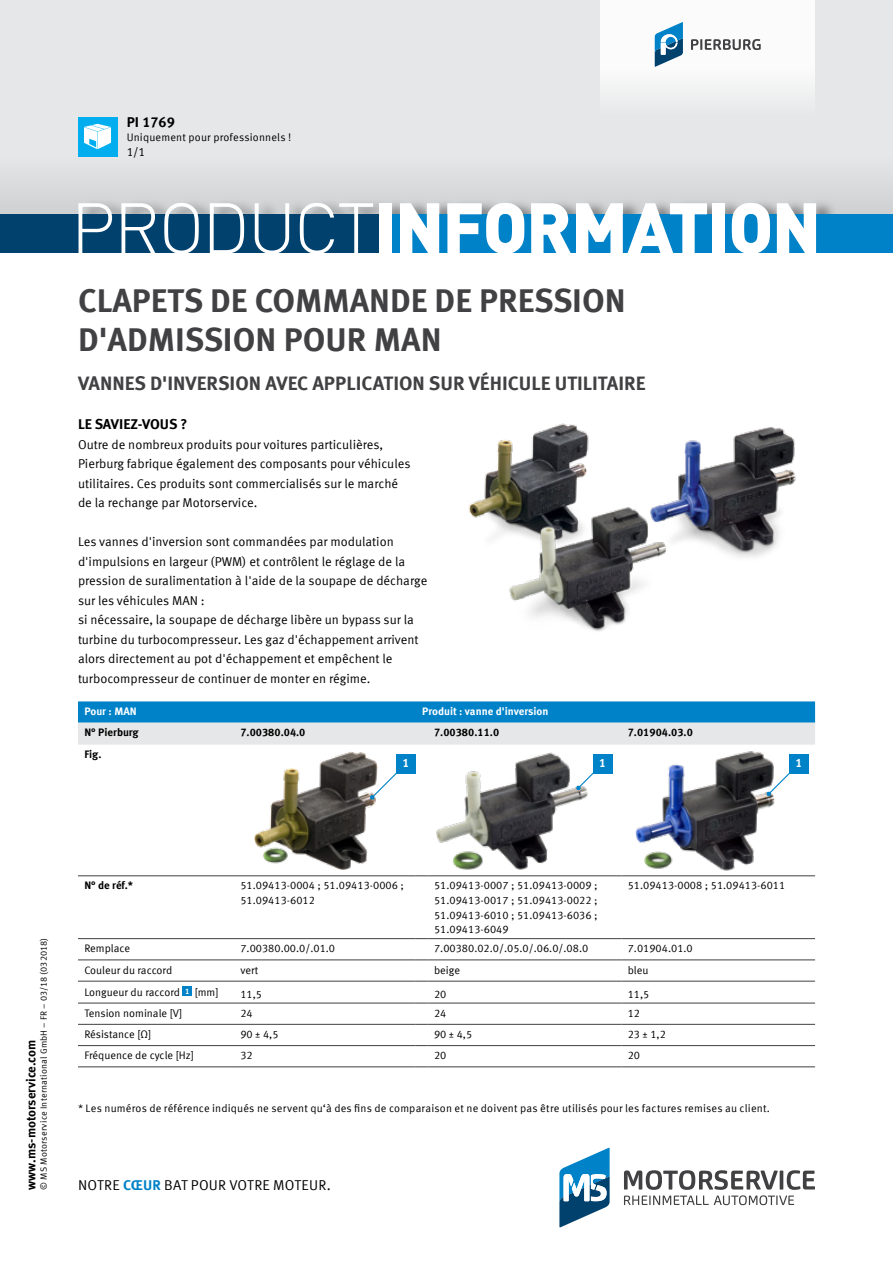
<style>
.page{position:relative;width:893px;height:1263px;background:#fff}
.page>*{position:absolute;margin:0;border:0;box-sizing:border-box;transform-origin:0 0}
.t1{font:900 70.5px "DIN Offc";letter-spacing:-.025em;color:#fff}
.t2{font:700 33px/39px "Meta Offc Pro";color:#414042}
.t3{font:700 19.5px "Meta Offc Pro";color:#414042}
.t4{font:14.25px "Meta Offc Pro Norm";letter-spacing:.015em;color:#000}
.t5{font:700 14.25px "Meta Offc Pro";color:#000}
.t6{font:12.75px/19.5px "Meta Offc Pro Norm";color:#000}
.t7{font:700 12.75px "Meta Offc Pro";color:#000}
.t8{font:12px "Meta Offc Pro Norm";color:#000}
.t9{font:700 12px "Meta Offc Pro";color:#fff}
.t10{font:10.8px/14.7px "Meta Offc Pro Norm";color:#000}
.t11{font:700 10.8px "Meta Offc Pro";color:#000}
.t12{font:700 10.8px "Meta Offc Pro";color:#fff}
.t13{font:9px "Meta Offc Pro Norm";letter-spacing:.02em;color:#000}
.s1{font-weight:300}
.s2{font-family:"Meta Offc Pro";font-weight:700;color:#0082c8}
</style>
<div class="page">
<div style="left:0;top:0;width:893px;height:224px;background:#e6e7e8"></div>
<div style="left:0;top:156px;width:893px;height:58px;background:#dcdddf"></div>
<div style="left:80px;top:199px;width:757px;height:15px;background:#000;opacity:.4"></div>
<div style="left:78px;top:117px;width:39px;height:39px;background:#00aeef"></div>
<svg style="left:84px;top:124px;width:27px;height:25px"></svg>
<div style="left:0;top:214px;width:893px;height:39px;background:#00416e"></div>
<div style="left:386px;top:214px;width:507px;height:39px;background:#0082c8"></div>
<svg style="left:624px;top:1170px;width:191px;height:35px"></svg>
<svg style="left:559px;top:1148px;width:51px;height:79px"></svg>
<div style="left:600px;top:0;width:215px;height:117px;background:linear-gradient(to bottom,#fff,#edeeef)"></div>
<svg style="left:691px;top:39px;width:70px;height:11px"></svg>
<svg style="left:655px;top:22px;width:28px;height:45px"></svg>
<img style="left:468px;top:423px;width:328px;height:209px">
<svg style="left:78px;top:701px;width:737px;height:44px;background:#78b7d9"></svg>
<hr style="left:428px;top:875px;width:193px;height:1px;background:#414042">
<hr style="left:621px;top:875px;width:194px;height:1px;background:#414042">
<hr style="left:78px;top:875px;width:156px;height:1px;background:#414042">
<hr style="left:234px;top:875px;width:182px;height:1px;background:#414042">
<svg style="left:416px;top:875px;width:12px;height:1px"></svg>
<hr style="left:428px;top:981px;width:193px;height:1px;background:#414042">
<hr style="left:428px;top:1003px;width:193px;height:1px;background:#414042">
<hr style="left:428px;top:1024px;width:193px;height:1px;background:#414042">
<hr style="left:428px;top:1045px;width:193px;height:1px;background:#414042">
<hr style="left:78px;top:981px;width:156px;height:1px;background:#414042">
<hr style="left:621px;top:981px;width:194px;height:1px;background:#414042">
<hr style="left:621px;top:1003px;width:194px;height:1px;background:#414042">
<hr style="left:621px;top:1024px;width:194px;height:1px;background:#414042">
<hr style="left:621px;top:1045px;width:194px;height:1px;background:#414042">
<hr style="left:234px;top:981px;width:182px;height:1px;background:#414042">
<svg style="left:416px;top:981px;width:12px;height:1px"></svg>
<hr style="left:78px;top:1003px;width:156px;height:1px;background:#414042">
<hr style="left:234px;top:1003px;width:182px;height:1px;background:#414042">
<svg style="left:416px;top:1003px;width:12px;height:1px"></svg>
<hr style="left:78px;top:960px;width:156px;height:1px;background:#414042">
<hr style="left:234px;top:960px;width:182px;height:1px;background:#414042">
<svg style="left:416px;top:960px;width:12px;height:1px"></svg>
<hr style="left:428px;top:960px;width:193px;height:1px;background:#414042">
<hr style="left:621px;top:960px;width:194px;height:1px;background:#414042">
<hr style="left:78px;top:1024px;width:156px;height:1px;background:#414042">
<hr style="left:234px;top:1024px;width:182px;height:1px;background:#414042">
<svg style="left:416px;top:1024px;width:12px;height:1px"></svg>
<hr style="left:78px;top:1045px;width:156px;height:1px;background:#414042">
<hr style="left:234px;top:1045px;width:182px;height:1px;background:#414042">
<svg style="left:416px;top:1045px;width:12px;height:1px"></svg>
<hr style="left:78px;top:938px;width:156px;height:1px;background:#414042">
<hr style="left:234px;top:938px;width:182px;height:1px;background:#414042">
<svg style="left:416px;top:938px;width:12px;height:1px"></svg>
<hr style="left:428px;top:938px;width:193px;height:1px;background:#414042">
<hr style="left:621px;top:938px;width:194px;height:1px;background:#414042">
<hr style="left:78px;top:1066px;width:156px;height:1px;background:#414042">
<hr style="left:234px;top:1066px;width:182px;height:1px;background:#414042">
<svg style="left:416px;top:1066px;width:12px;height:1px"></svg>
<hr style="left:428px;top:1066px;width:193px;height:1px;background:#414042">
<hr style="left:621px;top:1066px;width:194px;height:1px;background:#414042">
<img style="left:254px;top:752px;width:122px;height:118px">
<svg style="left:370px;top:753px;width:46px;height:47px"></svg>
<div style="left:396px;top:754px;width:20px;height:19px;background:#0082c8"></div>
<img style="left:437px;top:752px;width:150px;height:118px">
<svg style="left:576px;top:753px;width:37px;height:37px"></svg>
<div style="left:593px;top:754px;width:19px;height:19px;background:#0082c8"></div>
<img style="left:636px;top:751px;width:139px;height:119px">
<svg style="left:766px;top:753px;width:43px;height:43px"></svg>
<div style="left:789px;top:754px;width:19px;height:20px;background:#0082c8"></div>
<div style="left:182px;top:986px;width:10px;height:10px;background:#0082c8"></div>
<p class="t5" style="left:127px;top:111px;width:50px">PI 1769</p>
<p class="t10" style="left:127px;top:129px;width:166px">Uniquement pour professionnels !</p>
<p class="t8" style="left:127px;top:143px;width:20px">1/1</p>
<h1 class="t1" style="left:71px;top:181px;width:752px"><span class="s1">PRODUCT</span>INFORMATION</h1>
<h2 class="t2" style="left:78px;top:279px;width:549px">CLAPETS DE COMMANDE DE PRESSION<br>D'ADMISSION POUR MAN</h2>
<h3 class="t3" style="left:78px;top:368px;width:569px">VANNES D'INVERSION AVEC APPLICATION SUR VÉHICULE UTILITAIRE</h3>
<p class="t5" style="left:78px;top:413px;width:111px">LE SAVIEZ-VOUS ?</p>
<p class="t6" style="left:78px;top:434px;width:334px">Outre de nombreux produits pour voitures particulières, Pierburg fabrique également des composants pour véhicules utilitaires. Ces produits sont commercialisés sur le marché de la rechange par Motorservice.</p>
<p class="t6" style="left:78px;top:531px;width:351px">Les vannes d'inversion sont commandées par modulation d'impulsions en largeur (PWM) et contrôlent le réglage de la pression de suralimentation à l'aide de la soupape de décharge sur les véhicules MAN :<br>si nécessaire, la soupape de décharge libère un bypass sur la turbine du turbocompresseur. Les gaz d'échappement arrivent alors directement au pot d'échappement et empêchent le turbocompresseur de continuer de monter en régime.</p>
<p class="t12" style="left:84px;top:703px;width:54px">Pour : MAN</p>
<p class="t12" style="left:422px;top:703px;width:128px">Produit : vanne d'inversion</p>
<p class="t11" style="left:84px;top:724px;width:56px">N° Pierburg</p>
<p class="t11" style="left:240px;top:724px;width:67px">7.00380.04.0</p>
<p class="t11" style="left:434px;top:724px;width:67px">7.00380.11.0</p>
<p class="t11" style="left:628px;top:724px;width:67px">7.01904.03.0</p>
<p class="t11" style="left:84px;top:746px;width:19px">Fig.</p>
<p class="t9" style="left:402px;top:754px;width:8px">1</p>
<p class="t9" style="left:599px;top:754px;width:8px">1</p>
<p class="t9" style="left:795px;top:754px;width:8px">1</p>
<p class="t13" style="left:37px;top:1189px;width:254px;rotate:-90deg">© MS Motorservice International GmbH – FR – 03/18 (032018)</p>
<p class="t7" style="left:21px;top:1189px;width:151px;rotate:-90deg">www.ms-motorservice.com</p>
<p class="t11" style="left:84px;top:877px;width:50px">N° de réf.*</p>
<p class="t10" style="left:240px;top:878px;width:165px">51.09413-0004 ; 51.09413-0006 ;<br>51.09413-6012</p>
<p class="t10" style="left:434px;top:878px;width:165px;text-align:justify">51.09413-0007 ; 51.09413-0009 ; 51.09413-0017 ; 51.09413-0022 ; 51.09413-6010 ; 51.09413-6036 ; 51.09413-6049</p>
<p class="t10" style="left:628px;top:878px;width:159px">51.09413-0008 ; 51.09413-6011</p>
<p class="t10" style="left:84px;top:940px;width:47px">Remplace</p>
<p class="t10" style="left:240px;top:940px;width:96px">7.00380.00.0/.01.0</p>
<p class="t10" style="left:434px;top:940px;width:156px">7.00380.02.0/.05.0/.06.0/.08.0</p>
<p class="t10" style="left:628px;top:940px;width:67px">7.01904.01.0</p>
<p class="t10" style="left:84px;top:962px;width:89px">Couleur du raccord</p>
<p class="t10" style="left:240px;top:962px;width:19px">vert</p>
<p class="t10" style="left:434px;top:962px;width:28px">beige</p>
<p class="t10" style="left:628px;top:962px;width:22px">bleu</p>
<p class="t10" style="left:84px;top:984px;width:136px">Longueur du raccord <sup>1</sup> [mm]</p>
<p class="t10" style="left:240px;top:986px;width:23px">11,5</p>
<p class="t10" style="left:434px;top:986px;width:14px">20</p>
<p class="t10" style="left:628px;top:986px;width:23px">11,5</p>
<p class="t10" style="left:84px;top:1005px;width:99px">Tension nominale [V]</p>
<p class="t10" style="left:240px;top:1005px;width:14px">24</p>
<p class="t10" style="left:434px;top:1005px;width:14px">24</p>
<p class="t10" style="left:628px;top:1005px;width:14px">12</p>
<p class="t10" style="left:84px;top:1026px;width:68px">Résistance [Ω]</p>
<p class="t10" style="left:240px;top:1026px;width:40px">90 ± 4,5</p>
<p class="t10" style="left:434px;top:1026px;width:40px">90 ± 4,5</p>
<p class="t10" style="left:628px;top:1026px;width:40px">23 ± 1,2</p>
<p class="t10" style="left:84px;top:1047px;width:111px">Fréquence de cycle [Hz]</p>
<p class="t10" style="left:240px;top:1047px;width:14px">32</p>
<p class="t10" style="left:434px;top:1047px;width:14px">20</p>
<p class="t10" style="left:628px;top:1047px;width:14px">20</p>
<p class="t10" style="left:78px;top:1100px;width:693px">* Les numéros de référence indiqués ne servent qu‘à des fins de comparaison et ne doivent pas être utilisés pour les factures remises au client.</p>
<p class="t4" style="left:78px;top:1174px;width:254px">NOTRE <span class="s2">CŒUR</span> BAT POUR VOTRE MOTEUR.</p>
</div>
